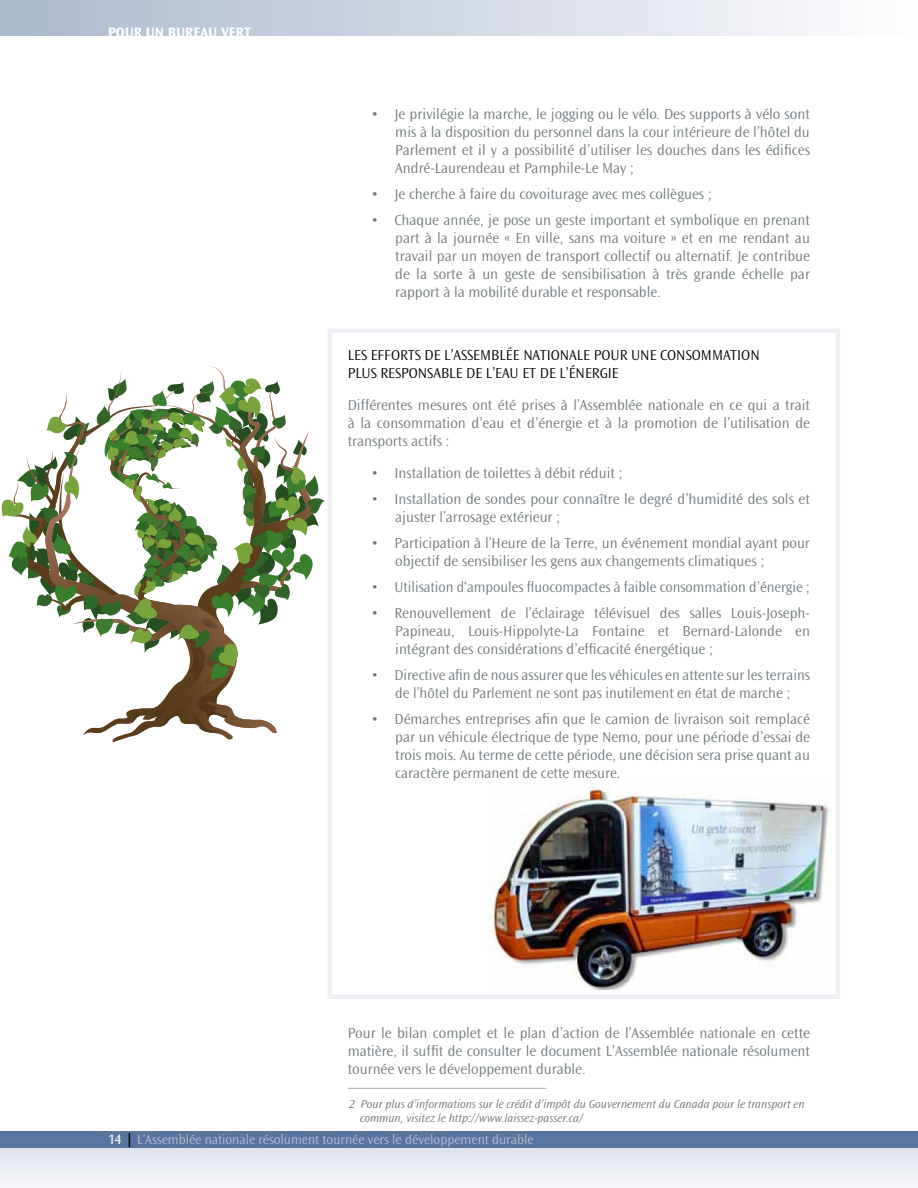
<style>
.page{position:relative;width:918px;height:1188px;background:#fff}
.page>*{position:absolute;margin:0;border:0;box-sizing:border-box;transform-origin:0 0}
.t1{font:300 15px/18px "Ocean Sans Std";color:#70787d;text-align:justify}
.t2{font:300 15px/18px "Ocean Sans Std";color:#000}
.t3{font:700 14.25px "Ocean Sans Std";color:#fff}
.t4{font:300 13.5px "Ocean Sans Std";color:#b9c2d6}
.t5{font:italic 300 12px/20.2px "Ocean Sans Std";color:#70787d}
.s1{font-weight:400;font-size:14.25px;color:#fff}
.s2{font-weight:700;font-size:14.25px;color:#000}
</style>
<div class="page">
<div style="left:0;top:1146px;width:918px;height:42px;background:#e9ecf2"></div>
<div style="left:0;top:1131px;width:918px;height:17px;background:#57759e"></div>
<div style="left:0;top:0;width:918px;height:36px;background:linear-gradient(to right,#aab8ce,#fdfcfe)"></div>
<svg style="left:2px;top:367px;width:323px;height:366px"></svg>
<svg style="left:328px;top:328px;width:512px;height:671px"></svg>
<img style="left:487px;top:780px;width:344px;height:210px">
<p class="t3" style="left:108px;top:24px;width:145px">POUR UN BUREAU VERT</p>
<p class="t1" style="left:395px;top:105px;width:416px;text-indent:-24px">• Je privilégie la marche, le jogging ou le vélo. Des supports à vélo sont mis à la disposition du personnel dans la cour intérieure de l’hôtel du Parlement et il y a possibilité d’utiliser les douches dans les édifices André-Laurendeau et Pamphile-Le May ;</p>
<p class="t1" style="left:371px;top:185px;width:342px">• Je cherche à faire du covoiturage avec mes collègues ;</p>
<p class="t1" style="left:395px;top:211px;width:416px;text-indent:-24px">• Chaque année, je pose un geste important et symbolique en prenant part à la journée « En ville, sans ma voiture » et en me rendant au travail par un moyen de transport collectif ou alternatif. Je contribue de la sorte à un geste de sensibilisation à très grande échelle par rapport à la mobilité durable et responsable.</p>
<p class="t2" style="left:348px;top:346px;width:414px">LES EFFORTS DE L’ASSEMBLÉE NATIONALE POUR UNE CONSOMMATION<br>PLUS RESPONSABLE DE L’EAU ET DE L’ÉNERGIE</p>
<p class="t1" style="left:348px;top:396px;width:464px">Différentes mesures ont été prises à l’Assemblée nationale en ce qui a trait à la consommation d’eau et d’énergie et à la promotion de l’utilisation de transports actifs :</p>
<p class="t1" style="left:371px;top:464px;width:253px">• Installation de toilettes à débit réduit ;</p>
<p class="t1" style="left:395px;top:490px;width:416px;text-indent:-24px">• Installation de sondes pour connaître le degré d’humidité des sols et ajuster l’arrosage extérieur ;</p>
<p class="t1" style="left:395px;top:534px;width:416px;text-indent:-24px">• Participation à l’Heure de la Terre, un événement mondial ayant pour objectif de sensibiliser les gens aux changements climatiques ;</p>
<p class="t1" style="left:371px;top:578px;width:440px">• Utilisation d‘ampoules fluocompactes à faible consommation d’énergie ;</p>
<p class="t1" style="left:395px;top:604px;width:416px;text-indent:-24px">• Renouvellement de l’éclairage télévisuel des salles Louis-Joseph-Papineau, Louis-Hippolyte-La Fontaine et Bernard-Lalonde en intégrant des considérations d’efficacité énergétique ;</p>
<p class="t1" style="left:371px;top:666px;width:440px;text-align:center">• Directive afin de nous assurer que les véhicules en attente sur les terrains de l’hôtel du Parlement ne sont pas inutilement en état de marche ;</p>
<p class="t1" style="left:395px;top:710px;width:416px;text-indent:-24px">• Démarches entreprises afin que le camion de livraison soit remplacé par un véhicule électrique de type Nemo, pour une période d’essai de trois mois. Au terme de cette période, une décision sera prise quant au caractère permanent de cette mesure.</p>
<p class="t1" style="left:348px;top:1025px;width:464px">Pour le bilan complet et le plan d’action de l’Assemblée nationale en cette matière, il suffit de consulter le document L’Assemblée nationale résolument tournée vers le développement durable.</p>
<p class="t5" style="left:349px;top:1074px;width:457px">_________________________________<br>2 Pour plus d’informations sur le crédit d’impôt du Gouvernement du Canada pour le transport en</p>
<p class="t5" style="left:360px;top:1108px;width:224px">commun, visitez le http://www.laissez-passer.ca/</p>
<p class="t4" style="left:108px;top:1132px;width:427px"><span class="s1">14</span> <span class="s2">|</span> L’Assemblée nationale résolument tournée vers le développement durable</p>
</div>
